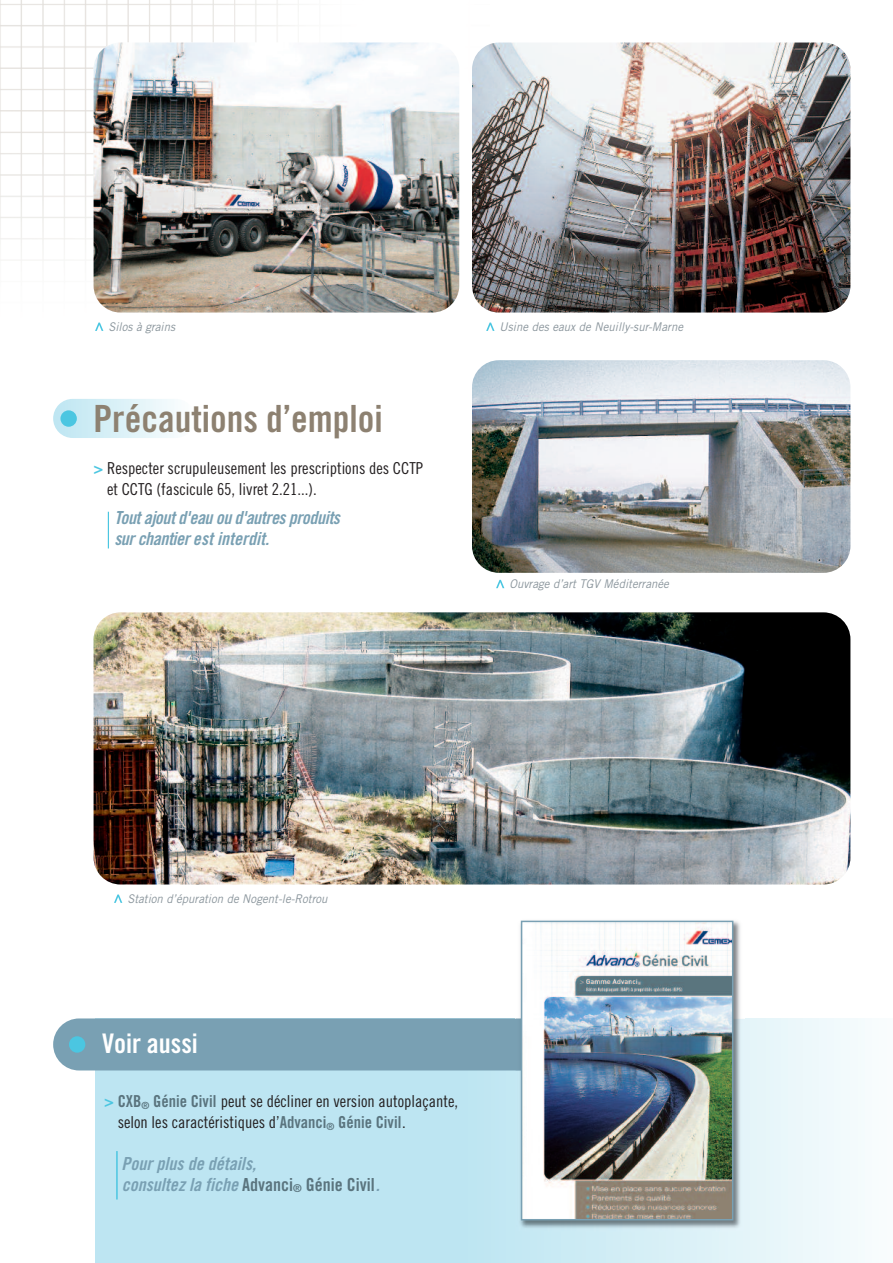
<style>
.page{position:relative;width:893px;height:1263px;background:#fff}
.page>*{position:absolute;margin:0;border:0;box-sizing:border-box;transform-origin:0 0}
.t1{font:37.5px "Trade Gothic Bold Cond Twenty";color:#8d8171}
.t2{font:27px "Trade Gothic Bold Cond Twenty";color:#fff}
.t3{font:18px/21px "Trade Gothic Bold Cond Twenty Obl";letter-spacing:-.02em;color:#79a0b3}
.t4{font:18px/21px "Trade Gothic Bold Cond Twenty Obl";color:#79a0b3}
.t5{font:16.5px/21px "Trade Gothic Cond Eighteen";color:#231f20}
.t6{font:italic 12px "Trade Gothic";letter-spacing:.005em;color:#8a959c;scale:.95 1}
.s1{font-family:"Trade Gothic Bold Cond Twenty";color:#4bc6e1}
.s2{font-family:"Trade Gothic Bold Cond Twenty";color:#5a747e}
.s3{font-family:"Trade Gothic Bold Cond Twenty";font-size:9.9px;color:#5a747e}
.s4{font-family:"Trade Gothic Bold Cond Twenty";font-size:10.8px;color:#5a747e}
</style>
<div class="page">
<img style="left:0;top:0;width:489px;height:685px">
<hr style="left:108px;top:512px;width:1px;height:36px;background:#4bc6e1">
<div style="left:96px;top:1018px;width:797px;height:245px;background:#bde5f2"></div>
<svg style="left:463px;top:1018px;width:430px;height:245px"></svg>
<div style="left:53px;top:1018px;width:512px;height:52px;background:#79a0b3;border-radius:26px"></div>
<div style="left:69px;top:1036px;width:16px;height:17px;background:#4bc6e1;border-radius:50%"></div>
<img style="left:53px;top:399px;width:142px;height:39px">
<div style="left:60px;top:410px;width:17px;height:17px;background:#4bc6e1;border-radius:50%"></div>
<img style="left:472px;top:43px;width:378px;height:270px;border-radius:27px">
<img style="left:94px;top:43px;width:365px;height:270px;border-radius:27px">
<img style="left:472px;top:360px;width:378px;height:213px;border-radius:27px">
<img style="left:94px;top:612px;width:756px;height:272px;border-radius:27px">
<svg style="left:95px;top:323px;width:8px;height:8px"></svg>
<svg style="left:496px;top:580px;width:8px;height:8px"></svg>
<svg style="left:114px;top:894px;width:8px;height:9px"></svg>
<svg style="left:486px;top:323px;width:8px;height:8px"></svg>
<img style="left:520px;top:920px;width:220px;height:98px">
<img style="left:524px;top:924px;width:206px;height:293px">
<div style="left:521px;top:921px;width:212px;height:299px;border:2px solid #79a0b3"></div>
<hr style="left:116px;top:1151px;width:2px;height:48px;background:#4bc6e1">
<p class="t6" style="left:108px;top:322px;width:72px">Silos à grains</p>
<h1 class="t1" style="left:94px;top:405px;width:291px">Précautions d’emploi</h1>
<p class="t5" style="left:107px;top:459px;width:318px;text-indent:-13px"><span class="s1">&gt;</span> Respecter scrupuleusement les prescriptions des CCTP et CCTG (fascicule 65, livret 2.21...).</p>
<p class="t3" style="left:114px;top:509px;width:227px">Tout ajout d'eau ou d'autres produits sur chantier est interdit.</p>
<p class="t6" style="left:499px;top:322px;width:195px">Usine des eaux de Neuilly-sur-Marne</p>
<p class="t6" style="left:509px;top:579px;width:169px">Ouvrage d’art TGV Méditerranée</p>
<p class="t6" style="left:127px;top:894px;width:212px">Station d’épuration de Nogent-le-Rotrou</p>
<h2 class="t2" style="left:102px;top:1033px;width:97px">Voir aussi</h2>
<p class="t5" style="left:118px;top:1092px;width:342px;text-indent:-14px"><span class="s1">&gt;</span> <span class="s2">CXB</span><span class="s3">®</span> <span class="s2">Génie Civil</span> peut se décliner en version autoplaçante, selon les caractéristiques d’<span class="s2">Advanci</span><span class="s3">®</span> <span class="s2">Génie Civil</span>.</p>
<p class="t4" style="left:121px;top:1155px;width:260px">Pour plus de détails,<br>consultez la fiche <span class="s2">Advanci</span><span class="s4">®</span> <span class="s2">Génie Civil</span>.</p>
</div>
